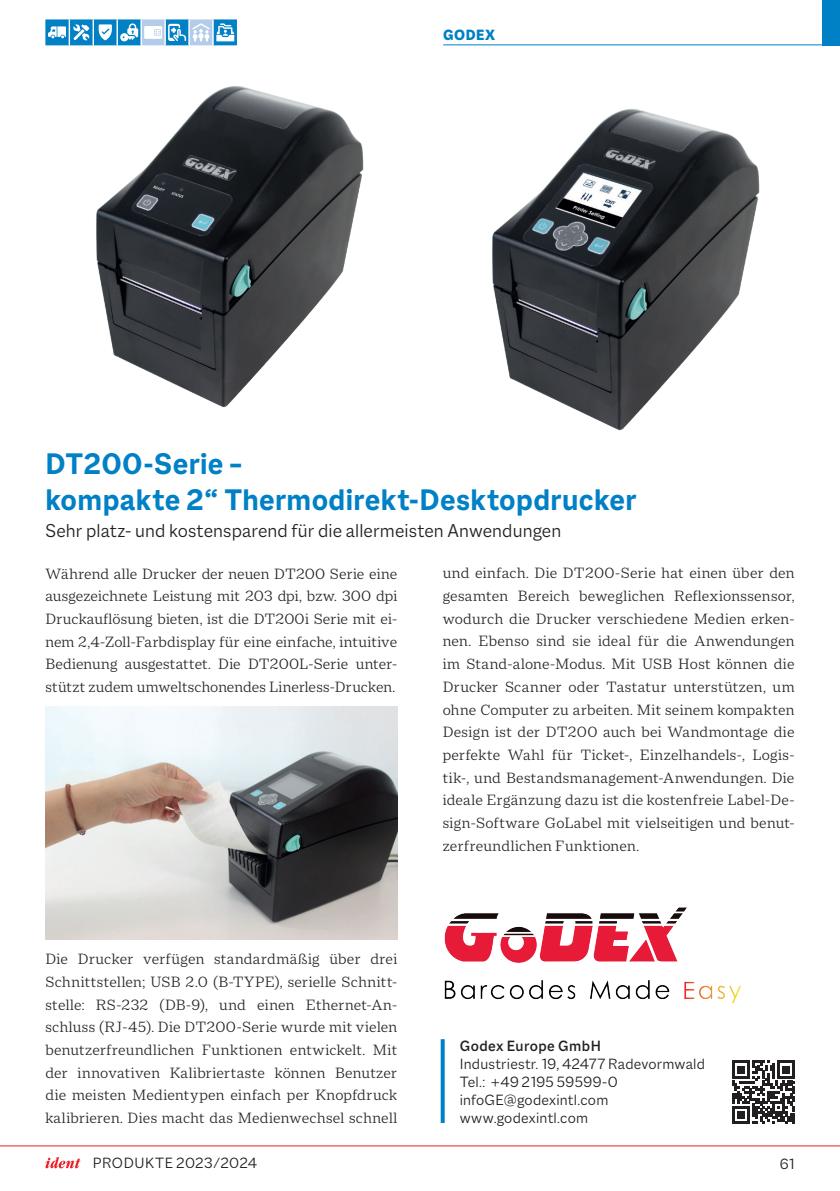
<style>
.page{position:relative;width:840px;height:1191px;background:#fff}
.page>*{position:absolute;margin:0;border:0;box-sizing:border-box;transform-origin:0 0}
.t1{font:700 32px/36px "Macklin Sans";letter-spacing:.01em;color:#0080c5}
.t2{font:300 20px "Macklin Sans";letter-spacing:.01em;color:#231f20}
.t3{font:300 16px/22.6px "Macklin Text";letter-spacing:.01em;color:#231f20;text-align:justify}
.t4{font:300 16px/18px "Macklin Sans";letter-spacing:.015em;color:#231f20}
.t5{font:500 16px "Macklin Sans";letter-spacing:.025em;color:#231f20}
.t6{font:800 16px "Macklin Sans";letter-spacing:.03em;color:#0080c5}
</style>
<div class="page">
<svg style="left:440px;top:1039px;width:4px;height:84px"></svg>
<svg style="left:732px;top:1060px;width:62px;height:63px"></svg>
<img style="left:444px;top:907px;width:297px;height:96px">
<img style="left:96px;top:86px;width:268px;height:322px">
<img style="left:492px;top:109px;width:268px;height:322px">
<img style="left:45px;top:707px;width:352px;height:232px">
<svg style="left:45px;top:1157px;width:35px;height:11px"></svg>
<hr style="left:0;top:1145px;width:839px;height:1px;background:#ee1d23">
<hr style="left:443px;top:44px;width:396px;height:1px;background:#0080c5">
<svg style="left:45px;top:19px;width:192px;height:26px"></svg>
<div style="left:822px;top:0;width:17px;height:45px;background:#0080c5"></div>
<p class="t6" style="left:443px;top:25px;width:53px">GODEX</p>
<h1 class="t1" style="left:45px;top:446px;width:592px">DT200-Serie –<br>kompakte 2“ Thermodirekt-Desktopdrucker</h1>
<p class="t2" style="left:45px;top:519px;width:517px">Sehr platz- und kostensparend für die allermeisten Anwendungen</p>
<p class="t3" style="left:45px;top:562px;width:353px">Während alle Drucker der neuen DT200 Serie eine ausgezeichnete Leistung mit 203 dpi, bzw. 300 dpi Druckauflösung bieten, ist die DT200i Serie mit ei&shy;nem 2,4-Zoll-Farbdisplay für eine einfache, intuitive Bedienung ausgestattet. Die DT200L-Serie unter&shy;stützt zudem umweltschonendes Linerless-Drucken.</p>
<p class="t3" style="left:45px;top:947px;width:353px">Die Drucker verfügen standardmäßig über drei Schnittstellen; USB 2.0 (B-TYPE), serielle Schnitt&shy;stelle: RS-232 (DB-9), und einen Ethernet-An&shy;schluss (RJ-45). Die DT200-Serie wurde mit vielen benutzerfreundlichen Funktionen entwickelt. Mit der innovativen Kalibriertaste können Benutzer die meisten Medientypen einfach per Knopfdruck kalibrieren. Dies macht das Medienwechsel schnell</p>
<p class="t3" style="left:442px;top:562px;width:353px">und einfach. Die DT200-Serie hat einen über den gesamten Bereich beweglichen Reflexionssensor, wodurch die Drucker verschiedene Medien erken&shy;nen. Ebenso sind sie ideal für die Anwendungen im Stand-alone-Modus. Mit USB Host können die Drucker Scanner oder Tastatur unterstützen, um ohne Computer zu arbeiten. Mit seinem kompakten Design ist der DT200 auch bei Wandmontage die perfekte Wahl für Ticket-, Einzelhandels-, Logis&shy;tik-, und Bestandsmanagement-Anwendungen. Die ideale Ergänzung dazu ist die kostenfreie Label-De&shy;sign-Software GoLabel mit vielseitigen und benut&shy;zerfreundlichen Funktionen.</p>
<p class="t5" style="left:459px;top:1036px;width:143px">Godex Europe GmbH</p>
<p class="t4" style="left:459px;top:1054px;width:247px">Industriestr. 19, 42477 Radevormwald<br>Tel.: +49 2195 59599-0 infoGE@godexintl.com www.godexintl.com</p>
<p class="t4" style="left:93px;top:1153px;width:166px">PRODUKTE 2023∕2024</p>
<p class="t4" style="left:779px;top:1154px;width:16px">61</p>
</div>
